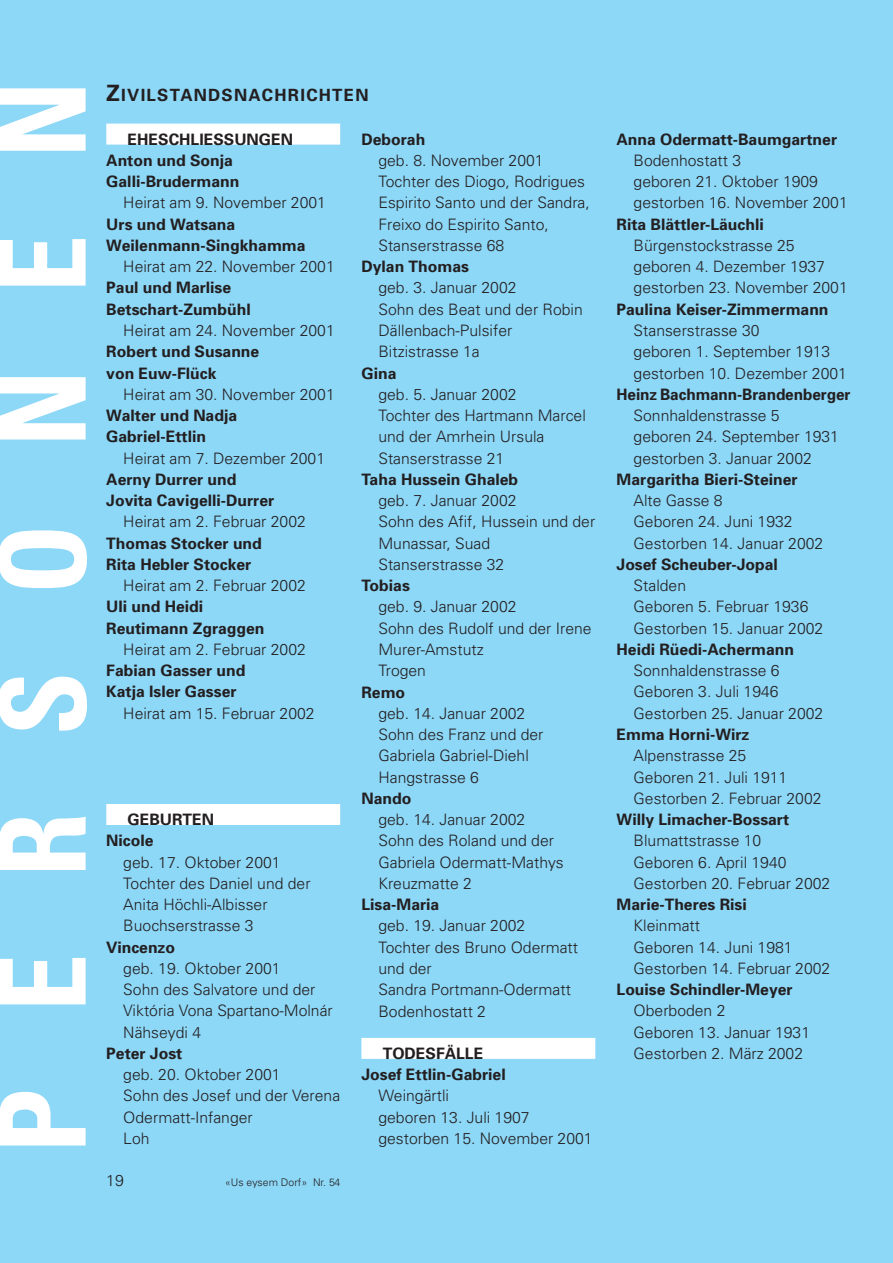
<style>
.page{position:relative;width:893px;height:1263px;background:#8dd7f7}
.page>*{position:absolute;margin:0;border:0;box-sizing:border-box;transform-origin:0 0}
.t1{font:700 condensed 119.25px "Univers";color:#fff}
.t2{font:700 16.8px "Univers";letter-spacing:.075em;color:#231f20}
.t3{font:300 15.75px/21.3px "Univers";color:#231f20}
.t4{font:700 15.75px/21.3px "Univers";color:#231f20}
.t5{font:300 10.5px "Univers";color:#231f20}
.s1{font-size:22.5px}
</style>
<div class="page">
<div style="left:106px;top:124px;width:234px;height:21px;background:#fff"></div>
<div style="left:106px;top:804px;width:234px;height:21px;background:#fff"></div>
<div style="left:361px;top:1038px;width:234px;height:21px;background:#fff"></div>
<h1 class="t1" style="left:-1px;top:1153px;width:1073px;rotate:-90deg">PERSONEN</h1>
<p class="t2" style="left:106px;top:89px;width:264px"><span class="s1">Z</span>IVILSTANDSNACHRICHTEN</p>
<p class="t4" style="left:106px;top:130px;width:188px;text-indent:21px">EHESCHLIESSUNGEN<br>Anton und Sonja<br>Galli-Brudermann</p>
<p class="t3" style="left:123px;top:194px;width:204px">Heirat am 9. November 2001</p>
<p class="t4" style="left:106px;top:215px;width:201px">Urs und Watsana<br>Weilenmann-Singkhamma</p>
<p class="t3" style="left:123px;top:257px;width:213px">Heirat am 22. November 2001</p>
<p class="t4" style="left:106px;top:279px;width:146px">Paul und Marlise<br>Betschart-Zumbühl</p>
<p class="t3" style="left:123px;top:321px;width:213px">Heirat am 24. November 2001</p>
<p class="t4" style="left:106px;top:342px;width:155px">Robert und Susanne von Euw-Flück</p>
<p class="t3" style="left:123px;top:385px;width:213px">Heirat am 30. November 2001</p>
<p class="t4" style="left:106px;top:406px;width:132px">Walter und Nadja<br>Gabriel-Ettlin</p>
<p class="t3" style="left:123px;top:449px;width:203px">Heirat am 7. Dezember 2001</p>
<p class="t4" style="left:106px;top:470px;width:169px">Aerny Durrer und<br>Jovita Cavigelli-Durrer</p>
<p class="t3" style="left:123px;top:512px;width:184px">Heirat am 2. Februar 2002</p>
<p class="t4" style="left:106px;top:534px;width:157px">Thomas Stocker und<br>Rita Hebler Stocker</p>
<p class="t3" style="left:123px;top:576px;width:184px">Heirat am 2. Februar 2002</p>
<p class="t4" style="left:106px;top:598px;width:160px">Uli und Heidi<br>Reutimann Zgraggen</p>
<p class="t3" style="left:123px;top:640px;width:184px">Heirat am 2. Februar 2002</p>
<p class="t4" style="left:106px;top:661px;width:140px">Fabian Gasser und<br>Katja Isler Gasser</p>
<p class="t3" style="left:123px;top:704px;width:193px">Heirat am 15. Februar 2002</p>
<p class="t4" style="left:106px;top:810px;width:109px;text-indent:21px">GEBURTEN<br>Nicole</p>
<p class="t3" style="left:123px;top:853px;width:189px">geb. 17. Oktober 2001<br>Tochter des Daniel und der<br>Anita Höchli-Albisser<br>Buochserstrasse 3</p>
<p class="t4" style="left:106px;top:938px;width:70px">Vincenzo</p>
<p class="t3" style="left:123px;top:959px;width:211px">geb. 19. Oktober 2001<br>Sohn des Salvatore und der<br>Viktória Vona Spartano-Molnár<br>Nähseydi 4</p>
<p class="t4" style="left:106px;top:1044px;width:78px">Peter Jost</p>
<p class="t3" style="left:123px;top:1065px;width:218px">geb. 20. Oktober 2001<br>Sohn des Josef und der Verena<br>Odermatt-Infanger<br>Loh</p>
<p class="t3" style="left:106px;top:1171px;width:19px">19</p>
<p class="t5" style="left:225px;top:1179px;width:117px">«Us eysem Dorf» Nr. 54</p>
<p class="t4" style="left:361px;top:130px;width:65px">Deborah</p>
<p class="t3" style="left:378px;top:151px;width:213px">geb. 8. November 2001<br>Tochter des Diogo, Rodrigues<br>Espirito Santo und der Sandra,<br>Freixo do Espirito Santo,<br>Stanserstrasse 68</p>
<p class="t4" style="left:361px;top:257px;width:109px">Dylan Thomas</p>
<p class="t3" style="left:378px;top:279px;width:206px">geb. 3. Januar 2002<br>Sohn des Beat und der Robin<br>Dällenbach-Pulsifer<br>Bitzistrasse 1a</p>
<p class="t4" style="left:361px;top:364px;width:37px">Gina</p>
<p class="t3" style="left:378px;top:385px;width:209px">geb. 5. Januar 2002<br>Tochter des Hartmann Marcel und der Amrhein Ursula<br>Stanserstrasse 21</p>
<p class="t4" style="left:361px;top:470px;width:158px">Taha Hussein Ghaleb</p>
<p class="t3" style="left:378px;top:491px;width:218px">geb. 7. Januar 2002<br>Sohn des Afif, Hussein und der<br>Munassar, Suad<br>Stanserstrasse 32</p>
<p class="t4" style="left:361px;top:576px;width:50px">Tobias</p>
<p class="t3" style="left:378px;top:598px;width:215px">geb. 9. Januar 2002<br>Sohn des Rudolf und der Irene<br>Murer-Amstutz<br>Trogen</p>
<p class="t4" style="left:361px;top:683px;width:45px">Remo</p>
<p class="t3" style="left:378px;top:704px;width:167px">geb. 14. Januar 2002<br>Sohn des Franz und der<br>Gabriela Gabriel-Diehl<br>Hangstrasse 6</p>
<p class="t4" style="left:361px;top:789px;width:51px">Nando</p>
<p class="t3" style="left:378px;top:810px;width:187px">geb. 14. Januar 2002<br>Sohn des Roland und der<br>Gabriela Odermatt-Mathys<br>Kreuzmatte 2</p>
<p class="t4" style="left:361px;top:895px;width:79px">Lisa-Maria</p>
<p class="t3" style="left:378px;top:916px;width:201px">geb. 19. Januar 2002<br>Tochter des Bruno Odermatt und der<br>Sandra Portmann-Odermatt<br>Bodenhostatt 2</p>
<p class="t4" style="left:361px;top:1044px;width:146px;text-align:center">TODESFÄLLE<br>Josef Ettlin-Gabriel</p>
<p class="t3" style="left:378px;top:1086px;width:216px">Weingärtli<br>geboren 13. Juli 1907 gestorben 15. November 2001</p>
<p class="t4" style="left:617px;top:130px;width:222px">Anna Odermatt-Baumgartner</p>
<p class="t3" style="left:634px;top:151px;width:216px">Bodenhostatt 3<br>geboren 21. Oktober 1909 gestorben 16. November 2001</p>
<p class="t4" style="left:617px;top:215px;width:149px">Rita Blättler-Läuchli</p>
<p class="t3" style="left:634px;top:236px;width:216px">Bürgenstockstrasse 25 geboren 4. Dezember 1937 gestorben 23. November 2001</p>
<p class="t4" style="left:617px;top:300px;width:213px">Paulina Keiser-Zimmermann</p>
<p class="t3" style="left:634px;top:321px;width:215px">Stanserstrasse 30<br>geboren 1. September 1913 gestorben 10. Dezember 2001</p>
<p class="t4" style="left:617px;top:385px;width:235px">Heinz Bachmann-Brandenberger</p>
<p class="t3" style="left:634px;top:406px;width:207px">Sonnhaldenstrasse 5 geboren 24. September 1931 gestorben 3. Januar 2002</p>
<p class="t4" style="left:617px;top:470px;width:183px">Margaritha Bieri-Steiner</p>
<p class="t3" style="left:634px;top:491px;width:191px">Alte Gasse 8<br>Geboren 24. Juni 1932<br>Gestorben 14. Januar 2002</p>
<p class="t4" style="left:617px;top:555px;width:163px">Josef Scheuber-Jopal</p>
<p class="t3" style="left:634px;top:576px;width:191px">Stalden<br>Geboren 5. Februar 1936<br>Gestorben 15. Januar 2002</p>
<p class="t4" style="left:617px;top:640px;width:179px">Heidi Rüedi-Achermann</p>
<p class="t3" style="left:634px;top:661px;width:191px">Sonnhaldenstrasse 6<br>Geboren 3. Juli 1946<br>Gestorben 25. Januar 2002</p>
<p class="t4" style="left:617px;top:725px;width:134px">Emma Horni-Wirz</p>
<p class="t3" style="left:634px;top:746px;width:189px">Alpenstrasse 25<br>Geboren 21. Juli 1911<br>Gestorben 2. Februar 2002</p>
<p class="t4" style="left:617px;top:810px;width:174px">Willy Limacher-Bossart</p>
<p class="t3" style="left:634px;top:831px;width:198px">Blumattstrasse 10<br>Geboren 6. April 1940<br>Gestorben 20. Februar 2002</p>
<p class="t4" style="left:617px;top:895px;width:132px">Marie-Theres Risi</p>
<p class="t3" style="left:634px;top:916px;width:198px">Kleinmatt<br>Geboren 14. Juni 1981<br>Gestorben 14. Februar 2002</p>
<p class="t4" style="left:617px;top:980px;width:178px">Louise Schindler-Meyer</p>
<p class="t3" style="left:634px;top:1001px;width:178px">Oberboden 2<br>Geboren 13. Januar 1931<br>Gestorben 2. März 2002</p>
</div>
